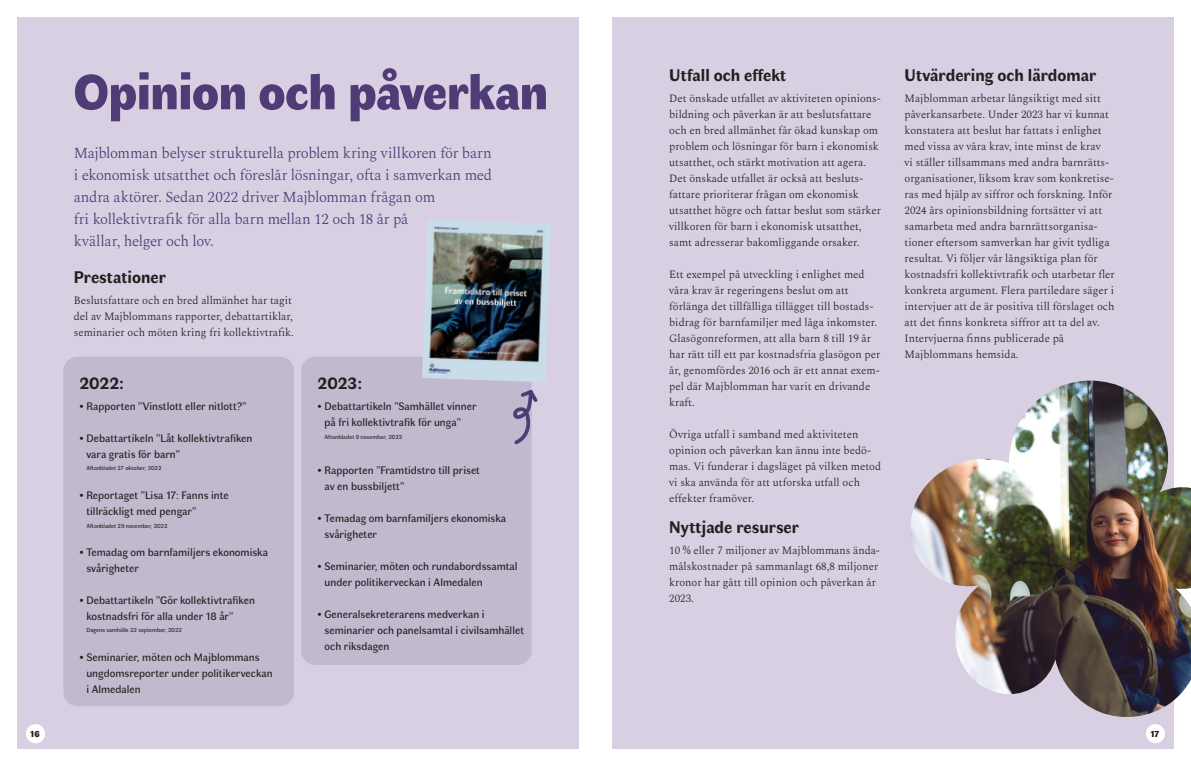
<style>
.page{position:relative;width:1191px;height:766px;background:#fff}
.page>*{position:absolute;margin:0;border:0;box-sizing:border-box;transform-origin:0 0}
._2_Purple_Faune_Bold_50{font:900 50px "Faune Display";letter-spacing:-.01em;color:#4d3c76}
.t1{font:700 17px "Faune Text";color:#231f20}
.t2{font:300 15px "Spectral";letter-spacing:-.015em;color:#4d3c76}
.t3{font:300 11px/16px "Spectral";color:#231f20}
.t4{font:11px/16px "Faune Text";color:#231f20}
.t5{font:900 9px "Faune Display";color:#231f20}
.t6{font:6px "Faune Text";color:#231f20}
</style>
<div class="page">
<div style="left:612px;top:17px;width:562px;height:731px;background:#d9cfe2"></div>
<div style="left:17px;top:17px;width:561px;height:731px;background:#d9cfe2"></div>
<div style="left:26px;top:724px;width:19px;height:19px;background:#fff;border-radius:50%"></div>
<div style="left:301px;top:356px;width:230px;height:308px;background:#c1bace;border-radius:14px"></div>
<div style="left:63px;top:356px;width:231px;height:350px;background:#c1bace;border-radius:14px"></div>
<img style="left:910px;top:380px;width:281px;height:337px">
<img style="left:422px;top:220px;width:129px;height:162px">
<img style="left:511px;top:220px;width:29px;height:227px">
<div style="left:1145px;top:724px;width:20px;height:19px;background:#fff;border-radius:50%"></div>
<p class="t5" style="left:30px;top:727px;width:11px">16</p>
<p class="_2_Purple_Faune_Bold_50" style="left:74px;top:55px;width:476px">Opinion och påverkan</p>
<p class="t2" style="left:74px;top:142px;width:419px">Majblomman belyser strukturella problem kring villkoren för barn</p>
<p class="t2" style="left:74px;top:164px;width:420px">i ekonomisk utsatthet och föreslår lösningar, ofta i samverkan med</p>
<p class="t2" style="left:74px;top:186px;width:363px">andra aktörer. Sedan 2022 driver Majblomman frågan om</p>
<p class="t2" style="left:74px;top:208px;width:336px">fri kollektivtrafik för alla barn mellan 12 och 18 år på</p>
<p class="t2" style="left:74px;top:230px;width:141px">kvällar, helger och lov.</p>
<p class="t1" style="left:74px;top:265px;width:94px">Prestationer</p>
<p class="t3" style="left:74px;top:291px;width:220px">Beslutsfattare och en bred allmänhet har tagit</p>
<p class="t3" style="left:74px;top:307px;width:221px">del av Majblommans rapporter, debattartiklar, seminarier och möten kring fri kollektivtrafik.</p>
<p class="t1" style="left:79px;top:371px;width:46px">2022:</p>
<p class="t4" style="left:79px;top:397px;width:168px">• Rapporten ”Vinstlott eller nitlott?”</p>
<p class="t4" style="left:79px;top:429px;width:175px">• Debattartikeln ”Låt kollektivtrafiken</p>
<p class="t4" style="left:86px;top:445px;width:95px">vara gratis för barn”</p>
<p class="t6" style="left:86px;top:463px;width:77px">Aftonbladet 27 oktober, 2022</p>
<p class="t4" style="left:79px;top:486px;width:151px">• Reportaget ”Lisa 17: Fanns inte</p>
<p class="t4" style="left:86px;top:502px;width:111px">tillräckligt med pengar”</p>
<p class="t6" style="left:86px;top:521px;width:83px">Aftonbladet 29 november, 2022</p>
<p class="t4" style="left:86px;top:543px;width:183px;text-indent:-7px">• Temadag om barnfamiljers ekonomiska svårigheter</p>
<p class="t4" style="left:79px;top:591px;width:177px">• Debattartikeln ”Gör kollektivtrafiken</p>
<p class="t4" style="left:86px;top:607px;width:148px">kostnadsfri för alla under 18 år”</p>
<p class="t6" style="left:86px;top:625px;width:97px">Dagens samhälle 22 september, 2022</p>
<p class="t4" style="left:86px;top:648px;width:188px;text-indent:-7px">• Seminarier, möten och Majblommans ungdomsreporter under politikerveckan</p>
<p class="t4" style="left:86px;top:680px;width:56px">i Almedalen</p>
<p class="t1" style="left:317px;top:371px;width:46px">2023:</p>
<p class="t4" style="left:324px;top:397px;width:153px;text-indent:-7px">• Debattartikeln ”Samhället vinner på fri kollektivtrafik för unga”</p>
<p class="t6" style="left:324px;top:432px;width:79px">Aftonbladet 9 november, 2023</p>
<p class="t4" style="left:324px;top:461px;width:157px;text-indent:-7px">• Rapporten ”Framtidstro till priset av en bussbiljett”</p>
<p class="t4" style="left:324px;top:509px;width:183px;text-indent:-7px">• Temadag om barnfamiljers ekonomiska svårigheter</p>
<p class="t4" style="left:324px;top:557px;width:194px;text-indent:-7px">• Seminarier, möten och rundabordssamtal under politikerveckan i Almedalen</p>
<p class="t4" style="left:317px;top:605px;width:168px">• Generalsekreterarens medverkan i</p>
<p class="t4" style="left:324px;top:621px;width:201px">seminarier och panelsamtal i civilsamhället och riksdagen</p>
<p class="t1" style="left:669px;top:63px;width:119px">Utfall och effekt</p>
<p class="t3" style="left:669px;top:89px;width:213px">Det önskade utfallet av aktiviteten opinions&shy;bildning och påverkan är att beslutsfattare och en bred allmänhet får ökad kunskap om problem och lösningar för barn i ekonomisk utsatthet, och stärkt motivation att agera.<br>Det önskade utfallet är också att besluts&shy;fattare prioriterar frågan om ekonomisk utsatthet högre och fattar beslut som stärker villkoren för barn i ekonomisk utsatthet, samt adresserar bakomliggande orsaker.</p>
<p class="t3" style="left:669px;top:265px;width:212px">Ett exempel på utveckling i enlighet med våra krav är regeringens beslut om att förlänga det tillfälliga tillägget till bostads&shy;bidrag för barnfamiljer med låga inkomster.<br>Glasögonreformen, att alla barn 8 till 19 år har rätt till ett par kostnadsfria glasögon per år, genomfördes 2016 och är ett annat exem&shy;pel där Majblomman har varit en drivande kraft.</p>
<p class="t3" style="left:669px;top:425px;width:213px">Övriga utfall i samband med aktiviteten opinion och påverkan kan ännu inte bedö&shy;mas. Vi funderar i dagsläget på vilken metod vi ska använda för att utforska utfall och effekter framöver.</p>
<p class="t1" style="left:669px;top:515px;width:131px">Nyttjade resurser</p>
<p class="t3" style="left:669px;top:541px;width:212px">10 % eller 7 miljoner av Majblommans ända&shy;målskostnader på sammanlagt 68,8 miljoner kronor har gått till opinion och påverkan år 2023.</p>
<p class="t1" style="left:904px;top:63px;width:193px">Utvärdering och lärdomar</p>
<p class="t3" style="left:904px;top:89px;width:212px">Majblomman arbetar långsiktigt med sitt påverkansarbete. Under 2023 har vi kunnat konstatera att beslut har fattats i enlighet med vissa av våra krav, inte minst de krav<br>vi ställer tillsammans med andra barnrätts&shy;organisationer, liksom krav som konkretise&shy;ras med hjälp av siffror och forskning. Inför 2024 års opinionsbildning fortsätter vi att samarbeta med andra barnrättsorganisa&shy;tioner eftersom samverkan har givit tydliga resultat. Vi följer vår långsiktiga plan för kostnadsfri kollektivtrafik och utarbetar fler konkreta argument. Flera partiledare säger i intervjuer att de är positiva till förslaget och att det finns konkreta siffror att ta del av.<br>Intervjuerna finns publicerade på Majblommans hemsida.</p>
<p class="t5" style="left:1150px;top:727px;width:10px">17</p>
</div>
